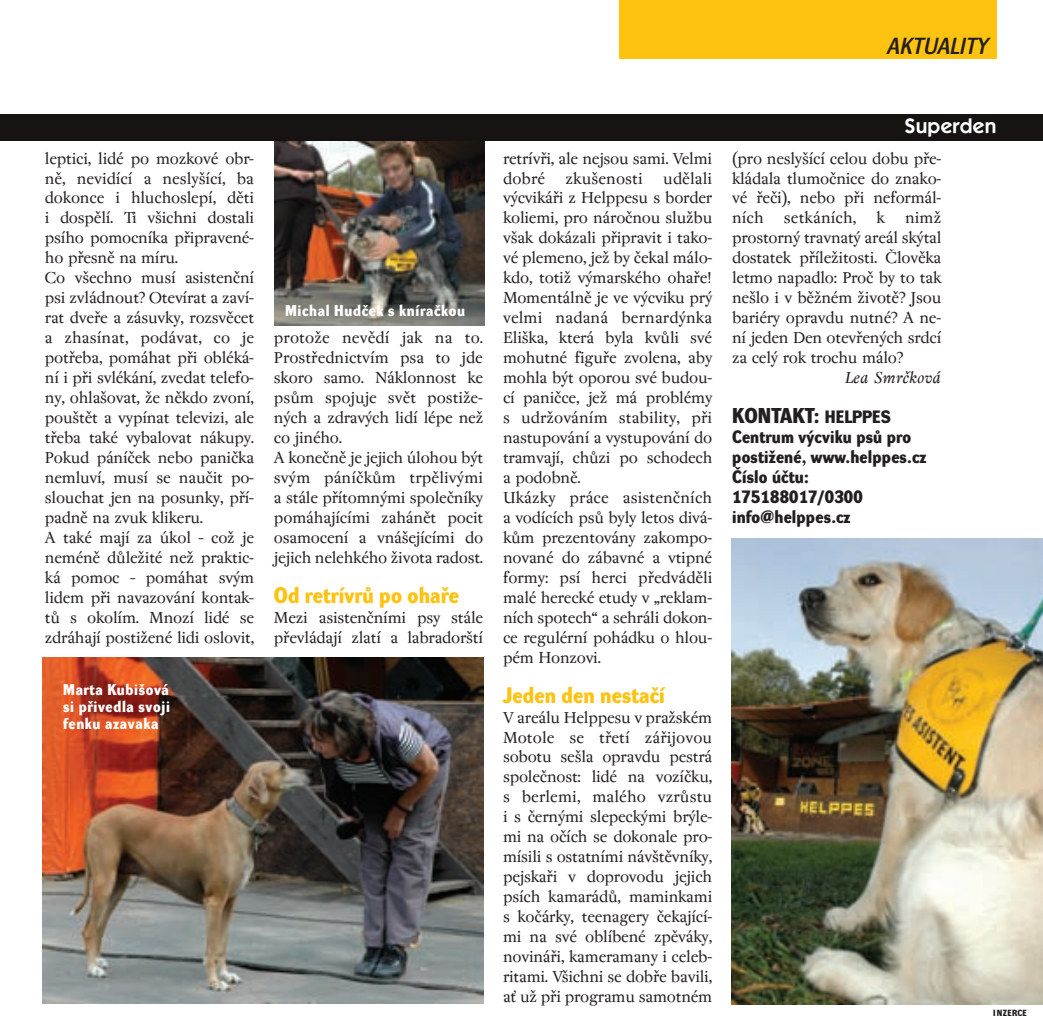
<style>
.page{position:relative;width:1043px;height:1018px;background:#fff}
.page>*{position:absolute;margin:0;border:0;box-sizing:border-box;transform-origin:0 0}
.t1{font:22.75px "Dynamo D Italic D";letter-spacing:.01em;color:#231f20}
.t2{font:22.05px "Dynamo DB";letter-spacing:.01em;color:#fec210}
.t3{font:21px "Dynamo DB";letter-spacing:.01em;color:#231f20}
.t4{font:600 21px "Itc Kabel CE";letter-spacing:.01em;color:#fff}
.t5{font:17.5px/19.9px "Regent";letter-spacing:-.015em;color:#231f20}
.t6{font:17.5px/19.9px "Dynamo DB";letter-spacing:.01em;color:#231f20}
.t7{font:italic 17.5px "Regent";letter-spacing:.02em;color:#231f20}
.t8{font:15.4px/17.3px "Dynamo DB";letter-spacing:.045em;color:#fff;text-align:justify}
.t9{font:8.75px "Dynamo DB";letter-spacing:.055em;color:#231f20}
.s1{font-size:17.5px}
</style>
<div class="page">
<img style="left:0;top:0;width:1042px;height:1005px">
<h1 class="t1" style="left:887px;top:37px;width:102px">AKTUALITY</h1>
<p class="t5" style="left:45px;top:149px;width:211px">leptici, lidé po mozkové obr&shy;nû, nevidící a nesly‰ící, ba dokonce i hluchoslepí, dûti i dospûlí. Ti v‰ichni dostali psího pomocníka pfiipravené&shy;ho pfiesnû na míru.<br>Co v‰echno musí asistenãní psi zvládnout? Otevírat a zaví&shy;rat dvefie a zásuvky, rozsvûcet a zhasínat, podávat, co je potfieba, pomáhat pfii obléká&shy;ní i pfii svlékání, zvedat telefo&shy;ny, ohla‰ovat, Ïe nûkdo zvoní, pou‰tût a vypínat televizi, ale tfieba také vybalovat nákupy.<br>Pokud páníãek nebo paniãka nemluví, musí se nauãit po&shy;slouchat jen na posunky, pfií&shy;padnû na zvuk klikeru.<br>A také mají za úkol – coÏ je neménû dÛleÏité neÏ praktic&shy;ká pomoc – pomáhat sv˘m lidem pfii navazování kontak&shy;tÛ s okolím. Mnozí lidé se zdráhají postiÏené lidi oslovit,</p>
<p class="t8" style="left:63px;top:682px;width:108px">Marta Kubi‰ová si pfiivedla svoji fenku azavaka</p>
<p class="t8" style="left:285px;top:303px;width:181px">Michal Hudãek s kníraãkou</p>
<p class="t5" style="left:274px;top:329px;width:211px">protoÏe nevûdí jak na to.<br>Prostfiednictvím psa to jde skoro samo. Náklonnost ke psÛm spojuje svût postiÏe&shy;n˘ch a zdrav˘ch lidí lépe neÏ co jiného.<br>A koneãnû je jejich úlohou b˘t sv˘m páníãkÛm trpûliv˘mi a stále pfiítomn˘mi spoleãníky pomáhajícími zahánût pocit osamocení a vná‰ejícími do jejich nelehkého Ïivota radost.</p>
<p class="t2" style="left:274px;top:586px;width:186px">Od retrívrÛ po ohafie</p>
<p class="t5" style="left:274px;top:608px;width:211px">Mezi asistenãními psy stále pfievládají zlatí a labrador‰tí</p>
<p class="t5" style="left:503px;top:149px;width:211px">retrívfii, ale nejsou sami. Velmi dobré zku‰enosti udûlali v˘cvikáfii z Helppesu s border koliemi, pro nároãnou sluÏbu v‰ak dokázali pfiipravit i tako&shy;vé plemeno, jeÏ by ãekal málo&shy;kdo, totiÏ v˘marského ohafie!<br>Momentálnû je ve v˘cviku pr˘ velmi nadaná bernard˘nka<br>Eli‰ka, která byla kvÛli své mohutné figufie zvolena, aby mohla b˘t oporou své budou&shy;cí paniãce, jeÏ má problémy s udrÏováním stability, pfii nastupování a vystupování do tramvají, chÛzi po schodech a podobnû.<br>Ukázky práce asistenãních a vodících psÛ byly letos divá&shy;kÛm prezentovány zakompo&shy;nované do zábavné a vtipné formy: psí herci pfiedvádûli malé herecké etudy v „reklam&shy;ních spotech“ a sehráli dokon&shy;ce regulérní pohádku o hlou&shy;pém Honzovi.</p>
<p class="t2" style="left:503px;top:685px;width:163px">Jeden den nestaãí</p>
<p class="t5" style="left:503px;top:708px;width:211px;text-align:justify">V areálu Helppesu v praÏském Motole se tfietí záfiijovou sobotu se‰la opravdu pestrá spoleãnost: lidé na vozíãku, s berlemi, malého vzrÛstu i s ãern˘mi slepeck˘mi br˘le&shy;mi na oãích se dokonale pro&shy;mísili s ostatními náv‰tûvníky, pejskafii v doprovodu jejich psích kamarádÛ, maminkami s koãárky, teenagery ãekající&shy;mi na své oblíbené zpûváky, novináfii, kameramany i celeb&shy;ritami. V‰ichni se dobfie bavili, aÈ uÏ pfii programu samotném</p>
<p class="t4" style="left:904px;top:119px;width:93px">Superden</p>
<p class="t5" style="left:731px;top:149px;width:211px;text-align:justify">(pro nesly‰ící celou dobu pfie&shy;kládala tlumoãnice do znako&shy;vé fieãi), nebo pfii neformál&shy;ních setkáních, k nimÏ prostorn˘ travnat˘ areál sk˘tal dostatek pfiíleÏitosti. âlovûka letmo napadlo: Proã by to tak ne‰lo i v bûÏném Ïivotû? Jsou bariéry opravdu nutné? A ne&shy;ní jeden Den otevfien˘ch srdcí za cel˘ rok trochu málo?</p>
<p class="t7" style="left:844px;top:371px;width:98px">Lea Smrãková</p>
<p class="t3" style="left:731px;top:407px;width:160px">KONTAKT: <span class="s1">HELPPES</span></p>
<p class="t6" style="left:731px;top:428px;width:196px">Centrum v˘cviku psÛ pro postiÏené, www.helppes.cz âíslo úãtu:<br>175188017/0300 info@helppes.cz</p>
<p class="t9" style="left:992px;top:1009px;width:35px">INZERCE</p>
</div>
